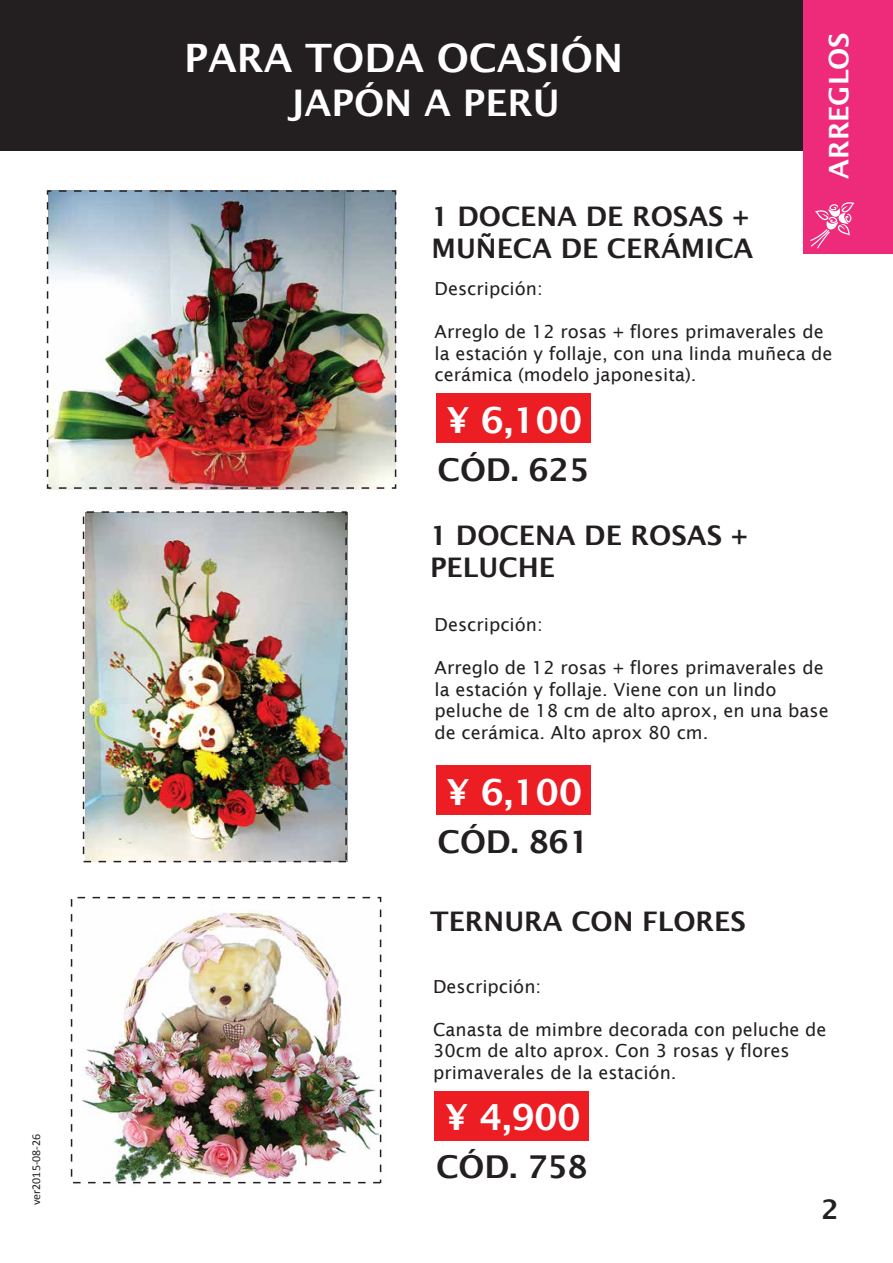
<style>
.page{position:relative;width:893px;height:1263px;background:#fff}
.page>*{position:absolute;margin:0;border:0;box-sizing:border-box;transform-origin:0 0}
.t1{font:600 39.15px "Lucida Sans";color:#fff}
.t2{font:600 36.75px "Lucida Sans";color:#fff}
.t3{font:600 36px "Lucida Sans";color:#fff}
.t4{font:600 31.5px "Lucida Sans";color:#231f20}
.t5{font:600 27px/32.4px "Lucida Sans";color:#231f20}
.t6{font:600 27px "Lucida Sans";color:#fff}
.t7{font:18px/21.6px "Lucida Sans";color:#231f20}
.t8{font:12px "Calibri";color:#231f20}
</style>
<div class="page">
<div style="left:0;top:0;width:893px;height:150px;background:#231f20"></div>
<div style="left:804px;top:0;width:89px;height:254px;background:#ee2a7b"></div>
<div style="left:436px;top:393px;width:155px;height:50px;background:#ed1d24"></div>
<img style="left:48px;top:191px;width:348px;height:298px">
<div style="left:436px;top:765px;width:155px;height:50px;background:#ed1d24"></div>
<img style="left:86px;top:513px;width:262px;height:348px">
<div style="left:435px;top:1091px;width:154px;height:49px;background:#ed1d24"></div>
<img style="left:73px;top:898px;width:309px;height:288px">
<svg style="left:46px;top:483px;width:338px;height:6px;background:#c3a9a7"></svg>
<svg style="left:46px;top:190px;width:7px;height:287px"></svg>
<svg style="left:59px;top:190px;width:338px;height:6px;background:#71879b"></svg>
<svg style="left:390px;top:202px;width:7px;height:287px;background:#b6bab9"></svg>
<div style="left:83px;top:511px;width:264px;height:351px;border:2px dashed #231f20"></div>
<div style="left:71px;top:897px;width:310px;height:286px;border:2px dashed #231f20"></div>
<p class="t8" style="left:28px;top:1205px;width:73px;rotate:-90deg">ver2015-08-26</p>
<h1 class="t1" style="left:184px;top:35px;width:441px">PARA TODA OCASIÓN</h1>
<h2 class="t2" style="left:289px;top:82px;width:272px">JAPÓN A PERÚ</h2>
<h3 class="t5" style="left:432px;top:200px;width:323px">1 DOCENA DE ROSAS +<br>MUÑECA DE CERÁMICA</h3>
<h3 class="t6" style="left:824px;top:179px;width:148px;rotate:-90deg">ARREGLOS</h3>
<p class="t7" style="left:435px;top:278px;width:110px">Descripción:</p>
<p class="t7" style="left:435px;top:321px;width:400px">Arreglo de 12 rosas + flores primaverales de la estación y follaje, con una linda muñeca de cerámica (modelo japonesita).</p>
<h3 class="t3" style="left:447px;top:399px;width:137px">¥ 6,100</h3>
<h3 class="t4" style="left:438px;top:451px;width:153px">CÓD. 625</h3>
<h3 class="t5" style="left:430px;top:519px;width:319px">1 DOCENA DE ROSAS +<br>PELUCHE</h3>
<p class="t7" style="left:435px;top:614px;width:110px">Descripción:</p>
<p class="t7" style="left:435px;top:657px;width:396px">Arreglo de 12 rosas + flores primaverales de la estación y follaje. Viene con un lindo peluche de 18 cm de alto aprox, en una base de cerámica. Alto aprox 80 cm.</p>
<h3 class="t3" style="left:447px;top:771px;width:137px">¥ 6,100</h3>
<h3 class="t4" style="left:438px;top:823px;width:153px">CÓD. 861</h3>
<h3 class="t5" style="left:430px;top:905px;width:317px">TERNURA CON FLORES</h3>
<p class="t7" style="left:433px;top:975px;width:110px">Descripción:</p>
<p class="t7" style="left:433px;top:1018px;width:395px">Canasta de mimbre decorada con peluche de<br>30cm de alto aprox. Con 3 rosas y flores primaverales de la estación.</p>
<h3 class="t3" style="left:445px;top:1097px;width:137px">¥ 4,900</h3>
<h3 class="t4" style="left:436px;top:1149px;width:153px">CÓD. 758</h3>
<h3 class="t5" style="left:822px;top:1193px;width:19px">2</h3>
</div>
